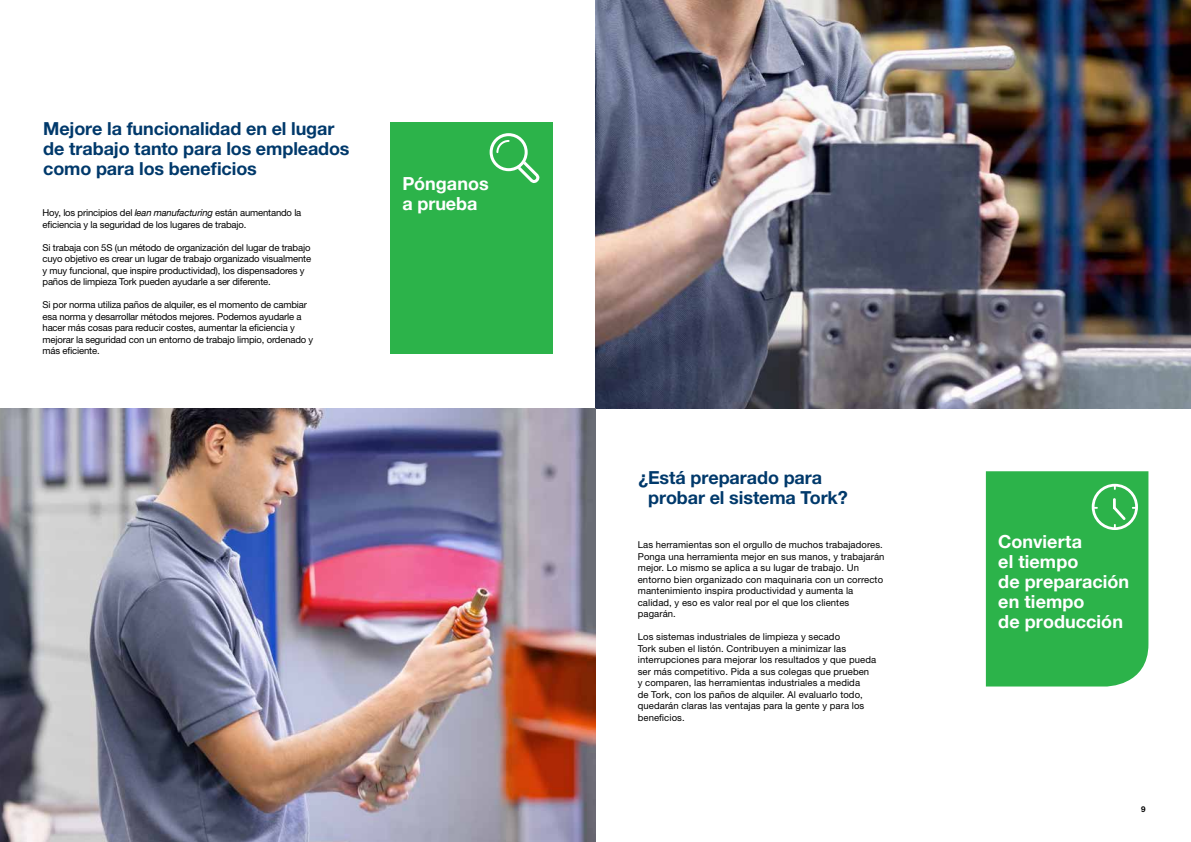
<style>
.page{position:relative;width:1191px;height:842px;background:#fff}
.page>*{position:absolute;margin:0;border:0;box-sizing:border-box;transform-origin:0 0}
.t1{font:700 18px/20px "Helvetica Neue LT Std";letter-spacing:-.005em;color:#00396b}
.t2{font:700 18px/20px "Helvetica Neue";letter-spacing:.005em;color:#fff}
.t3{font:9.5px/11.5px "Helvetica Neue LT Std";letter-spacing:.01em;color:#000}
.t4{font:9.5px/11.5px "Helvetica Neue LT Std";letter-spacing:-.015em;color:#000}
.t5{font:700 8px "Helvetica Neue LT Std";color:#000}
.s1{font-family:"Helvetica Neue";font-style:italic}
</style>
<div class="page">
<div style="left:390px;top:123px;width:163px;height:231px;background:#2cb34a"></div>
<div style="left:489px;top:133px;width:38px;height:38px;border:3px solid #fff;border-radius:50%"></div>
<svg style="left:495px;top:139px;width:44px;height:44px"></svg>
<div style="left:986px;top:471px;width:162px;height:215px;background:#2cb34a"></div>
<img style="left:595px;top:0;width:596px;height:408px">
<img style="left:0;top:408px;width:595px;height:434px">
<h1 class="t1" style="left:43px;top:119px;width:308px">Mejore la funcionalidad en el lugar de trabajo tanto para los empleados como para los beneficios</h1>
<p class="t4" style="left:43px;top:207px;width:260px">Hoy, los principios del <span class="s1">lean manufacturing</span> están aumentando la eficiencia y la seguridad de los lugares de trabajo.</p>
<p class="t4" style="left:43px;top:241px;width:270px">Si trabaja con 5S (un método de organización del lugar de trabajo cuyo objetivo es crear un lugar de trabajo organizado visualmente y muy funcional, que inspire productividad), los dispensadores y paños de limpieza Tork pueden ayudarle a ser diferente.</p>
<p class="t4" style="left:43px;top:299px;width:272px">Si por norma utiliza paños de alquiler, es el momento de cambiar esa norma y desarrollar métodos mejores. Podemos ayudarle a hacer más cosas para reducir costes, aumentar la eficiencia y mejorar la seguridad con un entorno de trabajo limpio, ordenado y más eficiente.</p>
<h1 class="t2" style="left:402px;top:175px;width:88px">Pónganos a prueba</h1>
<h1 class="t1" style="left:648px;top:467px;width:201px;text-indent:-10px">¿Está preparado para probar el sistema Tork?</h1>
<p class="t3" style="left:638px;top:539px;width:248px">Las herramientas son el orgullo de muchos trabajadores.<br>Ponga una herramienta mejor en sus manos, y trabajarán mejor. Lo mismo se aplica a su lugar de trabajo. Un entorno bien organizado con maquinaria con un correcto mantenimiento inspira productividad y aumenta la calidad, y eso es valor real por el que los clientes pagarán.</p>
<p class="t3" style="left:638px;top:631px;width:240px">Los sistemas industriales de limpieza y secado<br>Tork suben el listón. Contribuyen a minimizar las interrupciones para mejorar los resultados y que pueda ser más competitivo. Pida a sus colegas que prueben y comparen, las herramientas industriales a medida<br>de Tork, con los paños de alquiler. Al evaluarlo todo, quedarán claras las ventajas para la gente y para los beneficios.</p>
<h1 class="t2" style="left:998px;top:532px;width:132px">Convierta<br>el tiempo<br>de preparación en tiempo<br>de producción</h1>
<p class="t5" style="left:1141px;top:804px;width:6px">9</p>
</div>
